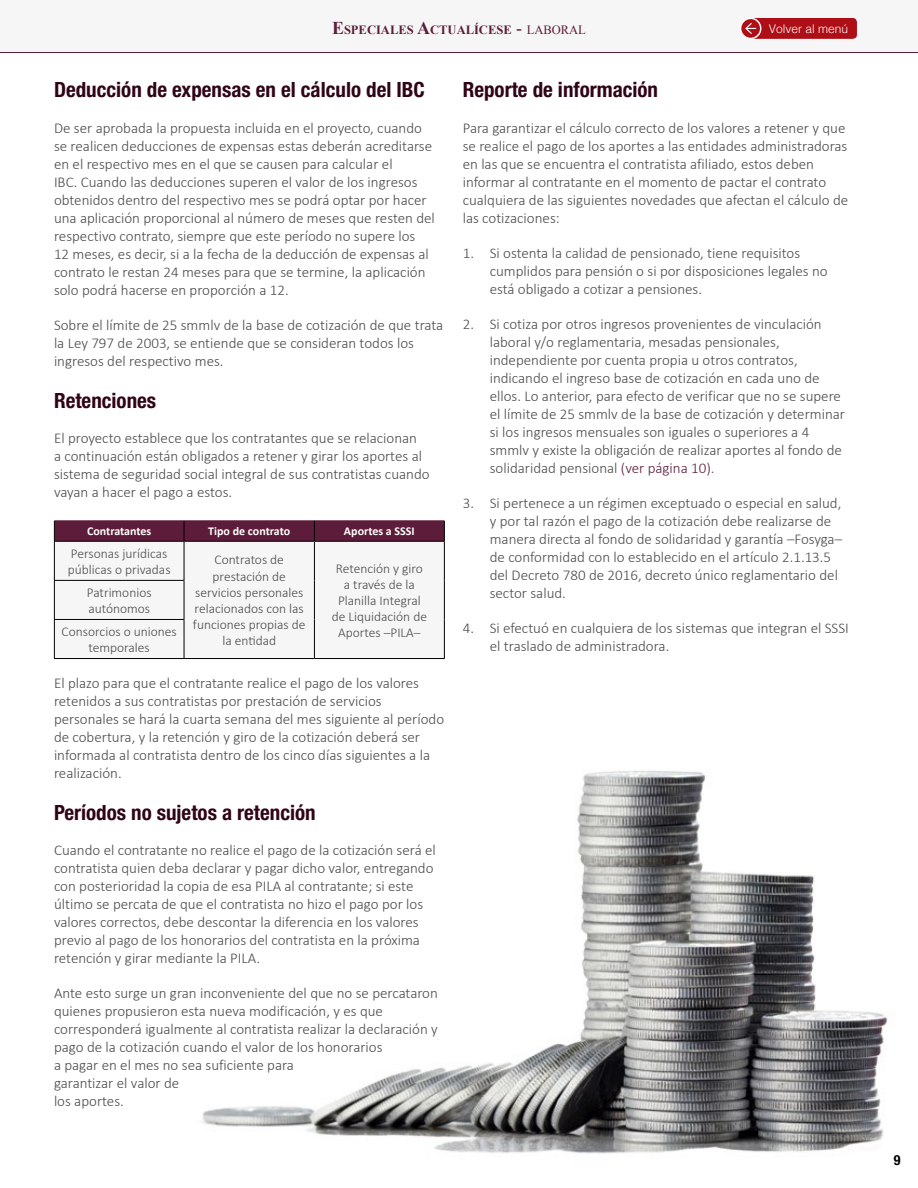
<style>
.page{position:relative;width:918px;height:1188px;background:#fff}
.page>*{position:absolute;margin:0;border:0;box-sizing:border-box;transform-origin:0 0}
.t1{font:700 condensed 21px "Helvetica Neue LT Pro";color:#300417}
.t2{font:300 15px/18px "Calibri";color:#4a4a49}
.t3{font:700 condensed 13.95px "Helvetica Neue LT Std";color:#000}
.t4{font:300 13.5px/16.2px "Calibri";color:#4a4a49;text-align:center}
.t5{font:700 12.6px "Times New Roman";color:#5c1c3a}
.t6{font:700 12px "Calibri";color:#fff}
.t7{font:300 12px "Helvetica";color:#fff}
.s1{font-size:18px}
.s2{font-weight:400;font-size:18px}
.s3{font-weight:400}
.s4{color:#5c1c3a}
</style>
<div class="page">
<img style="left:202px;top:770px;width:686px;height:384px">
<div style="left:0;top:0;width:918px;height:53px;background:#f6f6f6"></div>
<hr style="left:0;top:52px;width:918px;height:1px;background:#5c1c3a">
<div style="left:55px;top:542px;width:389px;height:116px;background:#f6f6f6"></div>
<hr style="left:184px;top:542px;width:1px;height:38px;background:#000">
<hr style="left:314px;top:542px;width:1px;height:38px;background:#000">
<hr style="left:54px;top:580px;width:130px;height:1px;background:#000">
<hr style="left:184px;top:581px;width:1px;height:38px;background:#000">
<hr style="left:314px;top:580px;width:1px;height:39px;background:#000">
<hr style="left:54px;top:619px;width:130px;height:1px;background:#000">
<hr style="left:184px;top:620px;width:1px;height:38px;background:#000">
<hr style="left:314px;top:619px;width:1px;height:39px;background:#000">
<hr style="left:54px;top:542px;width:1px;height:38px;background:#000">
<hr style="left:444px;top:542px;width:1px;height:38px;background:#000">
<hr style="left:54px;top:581px;width:1px;height:38px;background:#000">
<hr style="left:444px;top:580px;width:1px;height:39px;background:#000">
<hr style="left:54px;top:620px;width:1px;height:38px;background:#000">
<hr style="left:444px;top:619px;width:1px;height:39px;background:#000">
<hr style="left:54px;top:658px;width:130px;height:1px;background:#000">
<hr style="left:184px;top:658px;width:130px;height:1px;background:#000">
<hr style="left:314px;top:658px;width:131px;height:1px;background:#000">
<svg style="left:54px;top:520px;width:391px;height:21px;background:#5c1e3b"></svg>
<hr style="left:54px;top:541px;width:130px;height:1px;background:#000">
<hr style="left:184px;top:541px;width:130px;height:1px;background:#000">
<hr style="left:314px;top:541px;width:131px;height:1px;background:#000">
<svg style="left:741px;top:18px;width:20px;height:20px"></svg>
<div style="left:740px;top:18px;width:21px;height:21px;border:2px solid #fff;border-radius:50%"></div>
<svg style="left:744px;top:18px;width:113px;height:21px;background:#b21a22"></svg>
<p class="t5" style="left:332px;top:21px;width:255px"><span class="s1">E</span>SPECIALES <span class="s1">A</span>CTUALÍCESE <span class="s2">-</span> <span class="s3">LABORAL</span></p>
<p class="t7" style="left:769px;top:18px;width:81px">Volver al menú</p>
<h1 class="t1" style="left:54px;top:77px;width:372px">Deducción de expensas en el cálculo del IBC</h1>
<p class="t2" style="left:54px;top:118px;width:382px">De ser aprobada la propuesta incluida en el proyecto, cuando se realicen deducciones de expensas estas deberán acreditarse en el respectivo mes en el que se causen para calcular el<br>IBC. Cuando las deducciones superen el valor de los ingresos obtenidos dentro del respectivo mes se podrá optar por hacer una aplicación proporcional al número de meses que resten del respectivo contrato, siempre que este período no supere los<br>12 meses, es decir, si a la fecha de la deducción de expensas al contrato le restan 24 meses para que se termine, la aplicación solo podrá hacerse en proporción a 12.</p>
<p class="t2" style="left:54px;top:315px;width:391px">Sobre el límite de 25 smmlv de la base de cotización de que trata la Ley 797 de 2003, se entiende que se consideran todos los ingresos del respectivo mes.</p>
<h1 class="t1" style="left:54px;top:388px;width:104px">Retenciones</h1>
<p class="t2" style="left:54px;top:428px;width:377px">El proyecto establece que los contratantes que se relacionan<br>a continuación están obligados a retener y girar los aportes al sistema de seguridad social integral de sus contratistas cuando vayan a hacer el pago a estos.</p>
<p class="t6" style="left:87px;top:524px;width:66px">Contratantes</p>
<p class="t6" style="left:208px;top:524px;width:83px">Tipo de contrato</p>
<p class="t6" style="left:344px;top:524px;width:72px">Aportes a SSSI</p>
<p class="t4" style="left:68px;top:545px;width:104px;text-align:left">Personas jurídicas públicas o privadas</p>
<p class="t4" style="left:193px;top:551px;width:114px">Contratos de prestación de servicios personales relacionados con las funciones propias de la entidad</p>
<p class="t4" style="left:332px;top:559px;width:97px">Retención y giro a través de la<br>Planilla Integral de Liquidación de<br>Aportes –PILA–</p>
<p class="t4" style="left:87px;top:584px;width:66px;text-align:left">Patrimonios autónomos</p>
<p class="t4" style="left:62px;top:623px;width:117px">Consorcios o uniones temporales</p>
<p class="t2" style="left:54px;top:673px;width:392px">El plazo para que el contratante realice el pago de los valores retenidos a sus contratistas por prestación de servicios personales se hará la cuarta semana del mes siguiente al período de cobertura, y la retención y giro de la cotización deberá ser informada al contratista dentro de los cinco días siguientes a la realización.</p>
<h1 class="t1" style="left:54px;top:800px;width:263px">Períodos no sujetos a retención</h1>
<p class="t2" style="left:54px;top:840px;width:383px">Cuando el contratante no realice el pago de la cotización será el contratista quien deba declarar y pagar dicho valor, entregando con posterioridad la copia de esa PILA al contratante; si este último se percata de que el contratista no hizo el pago por los valores correctos, debe descontar la diferencia en los valores previo al pago de los honorarios del contratista en la próxima retención y girar mediante la PILA.</p>
<p class="t2" style="left:54px;top:983px;width:385px">Ante esto surge un gran inconveniente del que no se percataron quienes propusieron esta nueva modificación, y es que corresponderá igualmente al contratista realizar la declaración y pago de la cotización cuando el valor de los honorarios<br>a pagar en el mes no sea suficiente para<br>garantizar el valor de<br>los aportes.</p>
<h1 class="t1" style="left:463px;top:77px;width:197px">Reporte de información</h1>
<p class="t2" style="left:463px;top:118px;width:387px">Para garantizar el cálculo correcto de los valores a retener y que se realice el pago de los aportes a las entidades administradoras en las que se encuentra el contratista afiliado, estos deben informar al contratante en el momento de pactar el contrato cualquiera de las siguientes novedades que afectan el cálculo de las cotizaciones:</p>
<p class="t2" style="left:490px;top:243px;width:340px;text-indent:-27px">1. Si ostenta la calidad de pensionado, tiene requisitos cumplidos para pensión o si por disposiciones legales no está obligado a cotizar a pensiones.</p>
<p class="t2" style="left:490px;top:314px;width:357px;text-indent:-27px">2. Si cotiza por otros ingresos provenientes de vinculación laboral y/o reglamentaria, mesadas pensionales, independiente por cuenta propia u otros contratos, indicando el ingreso base de cotización en cada uno de ellos. Lo anterior, para efecto de verificar que no se supere el límite de 25 smmlv de la base de cotización y determinar si los ingresos mensuales son iguales o superiores a 4 smmlv y existe la obligación de realizar aportes al fondo de solidaridad pensional <span class="s4">(ver página 10)</span>.</p>
<p class="t2" style="left:490px;top:493px;width:354px;text-indent:-27px">3. Si pertenece a un régimen exceptuado o especial en salud, y por tal razón el pago de la cotización debe realizarse de manera directa al fondo de solidaridad y garantía –Fosyga– de conformidad con lo establecido en el artículo 2.1.13.5 del Decreto 780 de 2016, decreto único reglamentario del sector salud.</p>
<p class="t2" style="left:490px;top:618px;width:361px;text-indent:-27px">4. Si efectuó en cualquiera de los sistemas que integran el SSSI el traslado de administradora.</p>
<p class="t3" style="left:894px;top:1152px;width:8px">9</p>
</div>
